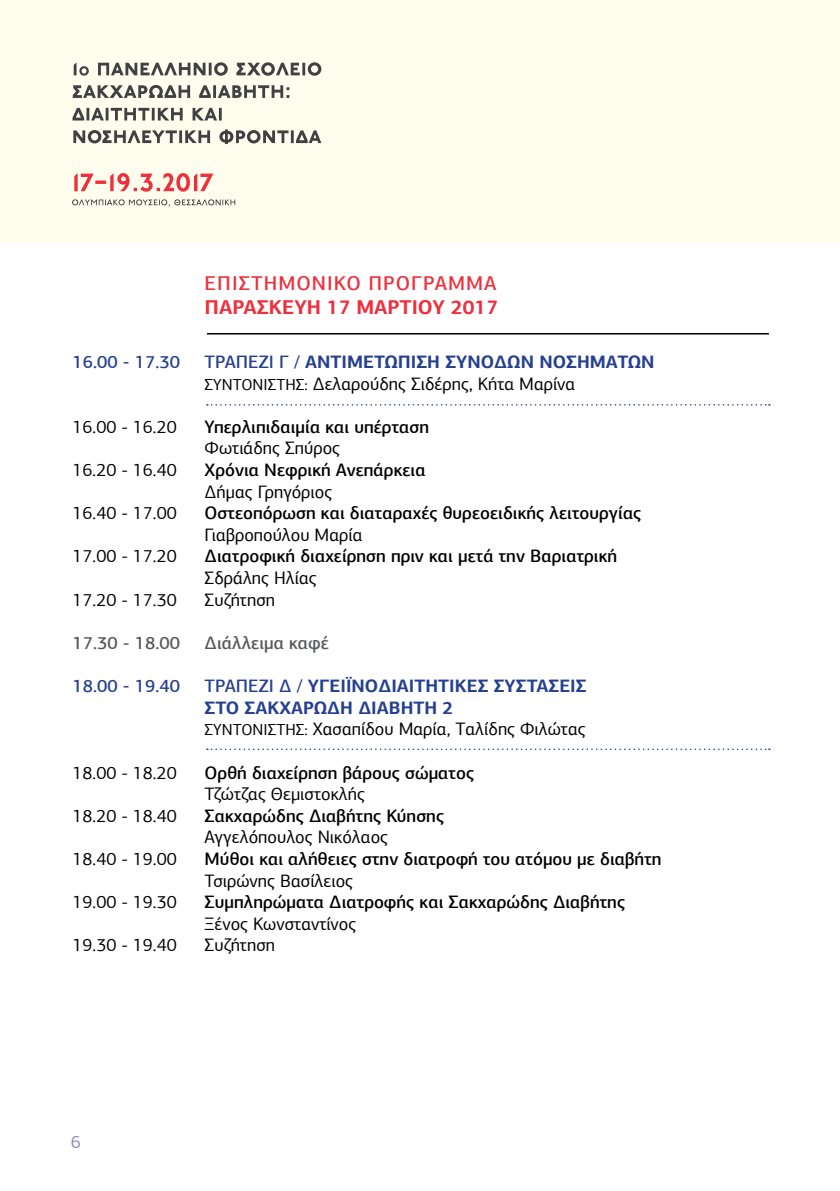
<style>
.page{position:relative;width:840px;height:1191px;background:#fff}
.page>*{position:absolute;margin:0;border:0;box-sizing:border-box;transform-origin:0 0}
.t1{font:700 20px "PF Agora Sans Pro";letter-spacing:.03em;color:#ee303d}
.t2{font:500 20px "PF Agora Sans Pro";letter-spacing:.05em;color:#ee303d}
.t3{font:18px "PF Agora Sans Pro";color:#000}
.t4{font:500 18px "PF Agora Sans Pro";color:#000}
.t5{font:700 18px "PF Agora Sans Pro";color:#25408f}
.t6{font:500 18px "PF Agora Sans Pro";color:#58595b}
.t7{font:500 18px "PF Agora Sans Pro";color:#25408f}
.t8{font:700 18px "PF Agora Sans Pro";letter-spacing:.03em;color:#25408f}
.t9{font:18px "PF Agora Sans Pro";color:#8889ba}
.t10{font:16px "PF Agora Sans Pro";color:#000}
.s1{font-weight:500}
.s2{font-size:16px}
</style>
<div class="page">
<div style="left:0;top:0;width:839px;height:242px;background:#fffdee"></div>
<svg style="left:74px;top:63px;width:15px;height:13px"></svg>
<svg style="left:98px;top:62px;width:130px;height:14px"></svg>
<svg style="left:236px;top:62px;width:85px;height:14px"></svg>
<svg style="left:73px;top:85px;width:117px;height:13px"></svg>
<svg style="left:199px;top:85px;width:90px;height:13px"></svg>
<svg style="left:72px;top:108px;width:110px;height:12px"></svg>
<svg style="left:192px;top:108px;width:30px;height:12px"></svg>
<svg style="left:73px;top:130px;width:137px;height:13px"></svg>
<svg style="left:219px;top:129px;width:102px;height:15px"></svg>
<svg style="left:72px;top:199px;width:163px;height:7px"></svg>
<svg style="left:74px;top:173px;width:139px;height:19px"></svg>
<hr style="left:207px;top:333px;width:561px;height:1px;background:#000">
<svg style="left:207px;top:404px;width:562px;height:1px"></svg>
<svg style="left:207px;top:748px;width:562px;height:2px"></svg>
<p class="t2" style="left:204px;top:271px;width:292px">επιστημονικο προγραμμα</p>
<p class="t1" style="left:204px;top:294px;width:295px">Παρασκευή 17 Μαρτίου 2017</p>
<p class="t7" style="left:72px;top:351px;width:109px">16.00 - 17.30</p>
<p class="t5" style="left:204px;top:350px;width:362px"><span class="s1">Τραπέζι Γ /</span> Αντιμετώπ ιση συνοδών νοσημά</p>
<p class="t5" style="left:617px;top:350px;width:39px">των</p>
<p class="t10" style="left:204px;top:374px;width:19px">Συντονιστής</p>
<p class="t3" style="left:304px;top:372px;width:272px"><span class="s2">:</span> Δελαρούδης Σιδέρης, Κήτα Μαρίνα</p>
<p class="t3" style="left:72px;top:416px;width:106px">16.00 - 16.20</p>
<p class="t4" style="left:204px;top:415px;width:226px">Υπερλιπιδαιμία και υπέρταση</p>
<p class="t3" style="left:204px;top:437px;width:137px">Φωτιάδης Σπύρος</p>
<p class="t3" style="left:72px;top:459px;width:106px">16.20 - 16.40</p>
<p class="t4" style="left:204px;top:459px;width:222px">Χρόνια Νεφρική Ανεπάρκεια</p>
<p class="t3" style="left:204px;top:480px;width:129px">Δήμας Γρηγόριος</p>
<p class="t3" style="left:72px;top:502px;width:106px">16.40 - 17.00</p>
<p class="t4" style="left:204px;top:502px;width:438px">Οστεοπόρωση και διαταραχές θυρεοειδικής λειτουργίας</p>
<p class="t3" style="left:204px;top:524px;width:159px">Γιαβροπούλου Μαρία</p>
<p class="t3" style="left:72px;top:545px;width:106px">17.00 - 17.20</p>
<p class="t4" style="left:204px;top:545px;width:414px">Διατροφική διαχείρηση πριν και μετά την Βαριατρική</p>
<p class="t3" style="left:204px;top:567px;width:114px">Σδράλης Ηλίας</p>
<p class="t3" style="left:72px;top:588px;width:106px">17.20 - 17.30</p>
<p class="t3" style="left:204px;top:588px;width:72px">Συζήτηση</p>
<p class="t6" style="left:72px;top:631px;width:258px">17.30 - 18.00 Διάλλειμα καφέ</p>
<p class="t7" style="left:72px;top:675px;width:109px">18.00 - 19.40</p>
<p class="t5" style="left:204px;top:674px;width:344px"><span class="s1">Τραπέζι Δ /</span> Υγειϊνοδιαιτητικές Συστάσε</p>
<p class="t5" style="left:570px;top:674px;width:16px">ις</p>
<p class="t8" style="left:204px;top:696px;width:250px">στο Σακχαρώδη Διαβήτη 2</p>
<p class="t10" style="left:204px;top:720px;width:19px">Συντονιστής</p>
<p class="t3" style="left:304px;top:718px;width:283px"><span class="s2">:</span> Χασαπίδου Μαρία, Tαλίδης Φιλώτας</p>
<p class="t3" style="left:72px;top:761px;width:106px">18.00 - 18.20</p>
<p class="t4" style="left:204px;top:761px;width:271px">Ορθή διαχείρηση βάρους σώματος</p>
<p class="t3" style="left:204px;top:783px;width:162px">Τζώτζας Θεμιστοκλής</p>
<p class="t3" style="left:72px;top:804px;width:106px">18.20 - 18.40</p>
<p class="t4" style="left:204px;top:804px;width:241px">Σακχαρώδης Διαβήτης Κύησης</p>
<p class="t3" style="left:204px;top:826px;width:185px">Αγγελόπουλος Νικόλαος</p>
<p class="t3" style="left:72px;top:848px;width:106px">18.40 - 19.00</p>
<p class="t4" style="left:204px;top:847px;width:458px">Μύθοι και αλήθειες στην διατροφή του ατόμου με διαβήτη</p>
<p class="t3" style="left:204px;top:869px;width:150px">Τσιρώνης Βασίλειος</p>
<p class="t3" style="left:72px;top:891px;width:106px">19.00 - 19.30</p>
<p class="t4" style="left:204px;top:891px;width:422px">Συμπληρώματα Διατροφής και Σακχαρώδης Διαβήτης</p>
<p class="t3" style="left:204px;top:912px;width:153px">Ξένος Κωνσταντίνος</p>
<p class="t3" style="left:72px;top:934px;width:106px">19.30 - 19.40</p>
<p class="t3" style="left:204px;top:934px;width:72px">Συζήτηση</p>
<p class="t9" style="left:71px;top:1130px;width:12px">6</p>
</div>
